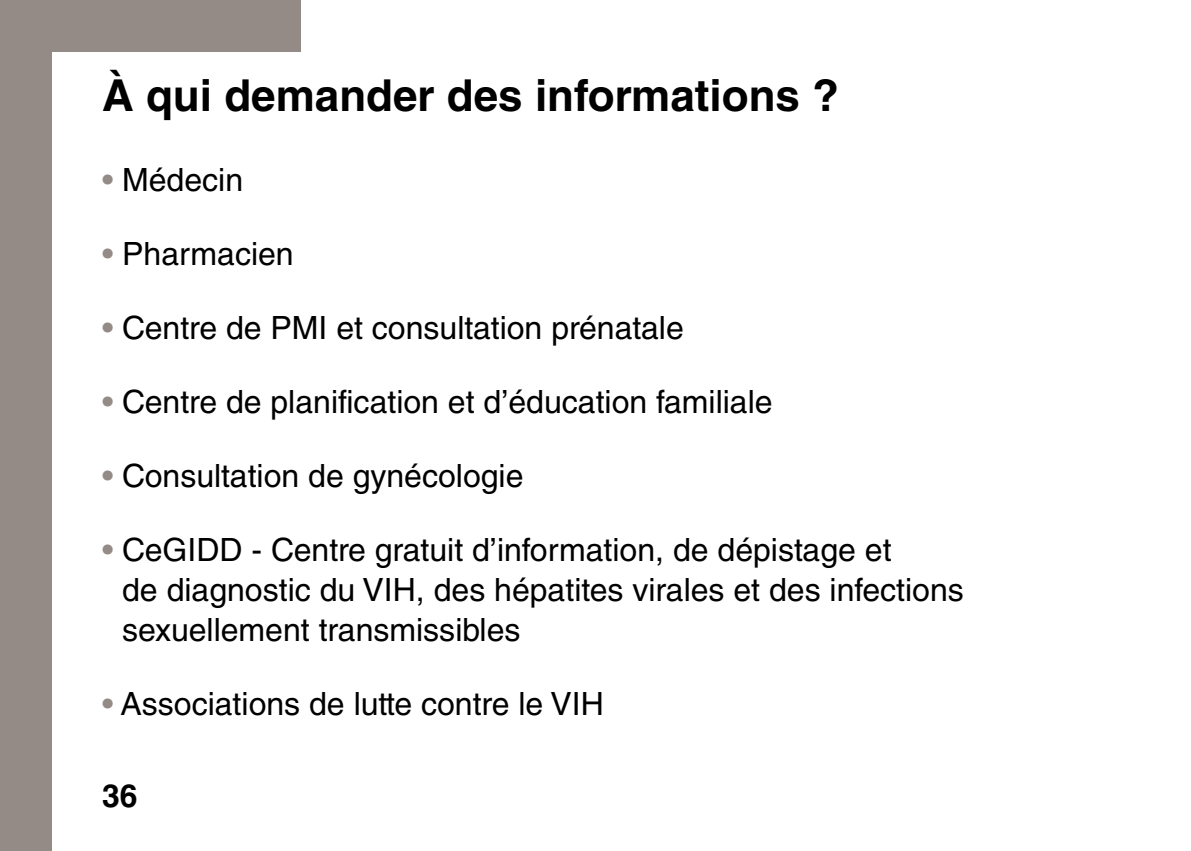
<style>
.page{position:relative;width:1191px;height:851px;background:#fff}
.page>*{position:absolute;margin:0;border:0;box-sizing:border-box;transform-origin:0 0}
.t1{font:700 44px "Helvetica LT Std";color:#000}
.t2{font:32px/40px "Helvetica LT Std";color:#000}
.t3{font:700 32px "Helvetica LT Std";color:#000}
.s1{color:#948b87}
</style>
<div class="page">
<div style="left:0;top:0;width:51px;height:850px;background:#948b87"></div>
<div style="left:0;top:0;width:300px;height:51px;background:#948b87"></div>
<h1 class="t1" style="left:102px;top:69px;width:738px">À qui demander des informations ?</h1>
<p class="t2" style="left:102px;top:159px;width:143px"><span class="s1">•</span> Médecin</p>
<p class="t2" style="left:102px;top:233px;width:193px"><span class="s1">•</span> Pharmacien</p>
<p class="t2" style="left:102px;top:307px;width:583px"><span class="s1">•</span> Centre de PMI et consultation prénatale</p>
<p class="t2" style="left:102px;top:381px;width:672px"><span class="s1">•</span> Centre de planification et d’éducation familiale</p>
<p class="t2" style="left:102px;top:455px;width:423px"><span class="s1">•</span> Consultation de gynécologie</p>
<p class="t2" style="left:122px;top:529px;width:843px;text-indent:-20px"><span class="s1">•</span> CeGIDD - Centre gratuit d’information, de dépistage et<br>de diagnostic du VIH, des hépatites virales et des infections sexuellement transmissibles</p>
<p class="t2" style="left:102px;top:683px;width:503px"><span class="s1">•</span> Associations de lutte contre le VIH</p>
<p class="t3" style="left:102px;top:776px;width:37px">36</p>
</div>
